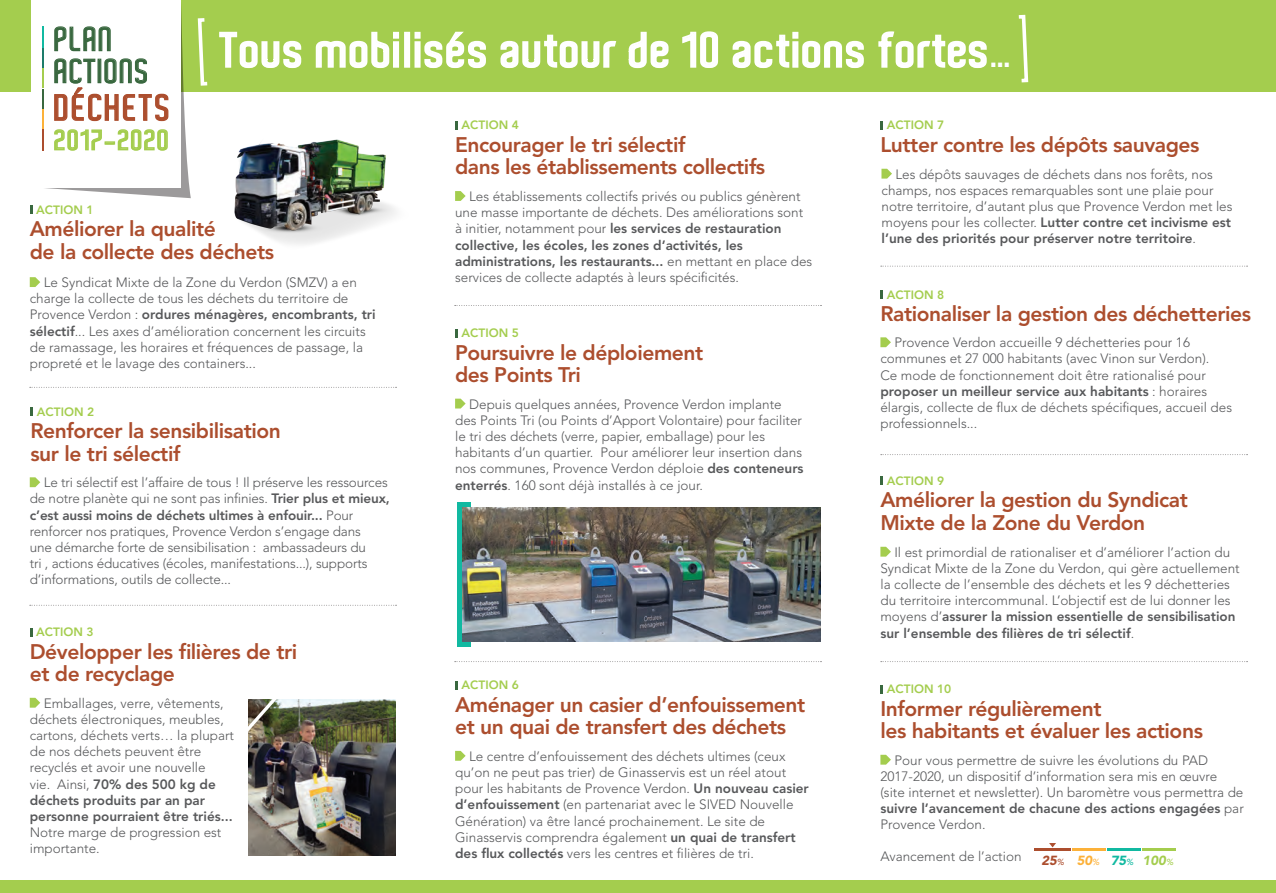
<style>
.page{position:relative;width:1276px;height:893px;background:#fff}
.page>*{position:absolute;margin:0;border:0;box-sizing:border-box;transform-origin:0 0}
.t1{font:600 46.5px "Aldo";letter-spacing:.03em;color:#fff}
.t2{font:600 35.1px "Aldo";letter-spacing:.06em;color:#ac4e2e}
.t3{font:600 32.55px/32px "Aldo";letter-spacing:.03em;color:#39683f}
.t4{font:600 27px "Aldo";letter-spacing:.05em;color:#a4cd4e}
.t5{font:800 21px/22.5px "Avenir LT Std";letter-spacing:-.02em;color:#ac4e2e}
.t6{font:300 13.5px/16.2px "Avenir LT Std";color:#57585a}
.t7{font:italic 900 13.2px "Avenir LT Std";color:#a4cd4e}
.t8{font:800 12px "Avenir LT Std";color:#a4cd4e}
.s1{font-weight:800}
.s2{color:#ac4e2e}
.s3{font-weight:400;font-size:8.7px;color:#ac4e2e}
.s4{color:#fcb139}
.s5{font-weight:400;font-size:8.7px;color:#fcb139}
.s6{color:#11b9a1}
.s7{font-weight:400;font-size:8.7px;color:#11b9a1}
.s8{font-weight:400;font-size:8.7px}
</style>
<div class="page">
<div style="left:0;top:0;width:1276px;height:91px;background:#a4cd4e"></div>
<div style="left:0;top:880px;width:1276px;height:13px;background:#a4cd4e"></div>
<svg style="left:457px;top:502px;width:13px;height:144px"></svg>
<img style="left:463px;top:507px;width:358px;height:134px">
<img style="left:234px;top:139px;width:162px;height:105px">
<svg style="left:219px;top:31px;width:83px;height:38px"></svg>
<svg style="left:315px;top:31px;width:75px;height:38px"></svg>
<div style="left:393px;top:41px;width:6px;height:27px;border:2px solid #fff"></div>
<div style="left:393px;top:32px;width:6px;height:7px;border:2px solid #fff"></div>
<div style="left:404px;top:32px;width:6px;height:36px;border:2px solid #fff"></div>
<div style="left:414px;top:41px;width:6px;height:27px;border:2px solid #fff"></div>
<div style="left:414px;top:32px;width:6px;height:7px;border:2px solid #fff"></div>
<svg style="left:424px;top:31px;width:62px;height:38px"></svg>
<svg style="left:500px;top:34px;width:117px;height:35px"></svg>
<svg style="left:628px;top:31px;width:41px;height:38px"></svg>
<svg style="left:682px;top:31px;width:37px;height:37px"></svg>
<svg style="left:732px;top:34px;width:58px;height:35px"></svg>
<div style="left:792px;top:41px;width:6px;height:27px;border:2px solid #fff"></div>
<div style="left:792px;top:32px;width:6px;height:7px;border:2px solid #fff"></div>
<svg style="left:802px;top:40px;width:62px;height:29px"></svg>
<svg style="left:878px;top:31px;width:109px;height:38px"></svg>
<svg style="left:30px;top:205px;width:2px;height:9px"></svg>
<svg style="left:455px;top:121px;width:3px;height:8px"></svg>
<svg style="left:880px;top:477px;width:3px;height:8px"></svg>
<svg style="left:880px;top:685px;width:3px;height:8px"></svg>
<svg style="left:880px;top:121px;width:3px;height:8px"></svg>
<svg style="left:880px;top:290px;width:3px;height:9px"></svg>
<svg style="left:455px;top:329px;width:3px;height:8px"></svg>
<svg style="left:455px;top:681px;width:3px;height:8px"></svg>
<svg style="left:30px;top:407px;width:3px;height:9px"></svg>
<svg style="left:30px;top:628px;width:2px;height:8px"></svg>
<svg style="left:30px;top:277px;width:10px;height:10px"></svg>
<svg style="left:455px;top:191px;width:10px;height:10px"></svg>
<svg style="left:881px;top:169px;width:11px;height:10px"></svg>
<svg style="left:880px;top:337px;width:11px;height:10px"></svg>
<svg style="left:880px;top:547px;width:11px;height:10px"></svg>
<svg style="left:880px;top:755px;width:11px;height:10px"></svg>
<svg style="left:455px;top:399px;width:10px;height:9px"></svg>
<svg style="left:455px;top:751px;width:10px;height:10px"></svg>
<svg style="left:30px;top:477px;width:10px;height:10px"></svg>
<svg style="left:30px;top:698px;width:10px;height:10px"></svg>
<hr style="left:1034px;top:848px;width:37px;height:3px;background:#ac4e2e">
<hr style="left:1072px;top:848px;width:34px;height:3px;background:#fcb139">
<hr style="left:1142px;top:848px;width:34px;height:3px;background:#a4cd4e">
<hr style="left:1107px;top:848px;width:33px;height:3px;background:#11b9a1">
<svg style="left:1049px;top:843px;width:7px;height:4px"></svg>
<img style="left:249px;top:699px;width:146px;height:157px">
<svg style="left:248px;top:699px;width:31px;height:35px"></svg>
<svg style="left:30px;top:387px;width:366px;height:1px"></svg>
<svg style="left:30px;top:605px;width:366px;height:1px"></svg>
<svg style="left:455px;top:305px;width:366px;height:1px"></svg>
<svg style="left:881px;top:266px;width:366px;height:1px"></svg>
<svg style="left:881px;top:454px;width:366px;height:1px"></svg>
<svg style="left:881px;top:661px;width:366px;height:1px"></svg>
<svg style="left:455px;top:661px;width:366px;height:1px"></svg>
<svg style="left:33px;top:0;width:178px;height:198px"></svg>
<svg style="left:1018px;top:14px;width:11px;height:69px"></svg>
<h3 class="t3" style="left:55px;top:23px;width:96px">Plan actions</h3>
<h2 class="t2" style="left:55px;top:88px;width:118px">déchets</h2>
<h3 class="t4" style="left:55px;top:125px;width:116px">2017-2020</h3>
<h1 class="t1" style="left:221px;top:24px;width:794px">Tous mobilisés autour de 10 actions fortes…</h1>
<p class="t8" style="left:462px;top:118px;width:59px">Action 4</p>
<h3 class="t5" style="left:455px;top:133px;width:312px">Encourager le tri sélectif<br>dans les établissements collectifs</h3>
<p class="t8" style="left:887px;top:118px;width:59px">Action 7</p>
<h3 class="t5" style="left:880px;top:133px;width:321px">Lutter contre les dépôts sauvages</h3>
<p class="t6" style="left:881px;top:166px;width:352px;text-indent:14px">Les dépôts sauvages de déchets dans nos forêts, nos champs, nos espaces remarquables sont une plaie pour notre territoire, d’autant plus que Provence Verdon met les moyens pour les collecter. <span class="s1">Lutter contre cet incivisme est l’une des priorités pour préserver notre territoire</span>.</p>
<p class="t6" style="left:455px;top:188px;width:359px;text-indent:14px">Les établissements collectifs privés ou publics génèrent une masse importante de déchets. Des améliorations sont à initier, notamment pour <span class="s1">les services de restauration collective, les écoles, les zones d’activités, les administrations, les restaurants...</span> en mettant en place des services de collecte adaptés à leurs spécificités.</p>
<p class="t8" style="left:36px;top:202px;width:59px">Action 1</p>
<h3 class="t5" style="left:30px;top:218px;width:246px">Améliorer la qualité<br>de la collecte des déchets</h3>
<p class="t6" style="left:30px;top:274px;width:347px;text-indent:14px">Le Syndicat Mixte de la Zone du Verdon (SMZV) a en charge la collecte de tous les déchets du territoire de Provence Verdon : <span class="s1">ordures ménagères, encombrants, tri sélectif</span>... Les axes d’amélioration concernent les circuits de ramassage, les horaires et fréquences de passage, la propreté et le lavage des containers...</p>
<p class="t8" style="left:887px;top:287px;width:59px">Action 8</p>
<h3 class="t5" style="left:880px;top:303px;width:372px">Rationaliser la gestion des déchetteries</h3>
<p class="t8" style="left:462px;top:326px;width:59px">Action 5</p>
<h3 class="t5" style="left:455px;top:341px;width:250px">Poursuivre le déploiement des Points Tri</h3>
<p class="t6" style="left:880px;top:334px;width:353px;text-indent:14px">Provence Verdon accueille 9 déchetteries pour 16 communes et 27 000 habitants (avec Vinon sur Verdon).<br>Ce mode de fonctionnement doit être rationalisé pour <span class="s1">proposer un meilleur service aux habitants</span> : horaires élargis, collecte de flux de déchets spécifiques, accueil des professionnels...</p>
<p class="t6" style="left:455px;top:396px;width:350px;text-indent:14px">Depuis quelques années, Provence Verdon implante des Points Tri (ou Points d’Apport Volontaire) pour faciliter le tri des déchets (verre, papier, emballage) pour les habitants d’un quartier. Pour améliorer leur insertion dans nos communes, Provence Verdon déploie <span class="s1">des conteneurs enterrés</span>. 160 sont déjà installés à ce jour.</p>
<p class="t8" style="left:37px;top:405px;width:59px">Action 2</p>
<h3 class="t5" style="left:30px;top:420px;width:252px">Renforcer la sensibilisation sur le tri sélectif</h3>
<p class="t8" style="left:887px;top:474px;width:59px">Action 9</p>
<h3 class="t5" style="left:880px;top:489px;width:309px">Améliorer la gestion du Syndicat<br>Mixte de la Zone du Verdon</h3>
<p class="t6" style="left:30px;top:474px;width:361px;text-indent:14px">Le tri sélectif est l’affaire de tous ! Il préserve les ressources de notre planète qui ne sont pas infinies. <span class="s1">Trier plus et mieux, c’est aussi moins de déchets ultimes à enfouir...</span> Pour renforcer nos pratiques, Provence Verdon s’engage dans<br>une démarche forte de sensibilisation : ambassadeurs du<br>tri , actions éducatives (écoles, manifestations...), supports d’informations, outils de collecte...</p>
<p class="t6" style="left:880px;top:544px;width:361px;text-indent:14px">Il est primordial de rationaliser et d’améliorer l’action du Syndicat Mixte de la Zone du Verdon, qui gère actuellement la collecte de l’ensemble des déchets et les 9 déchetteries du territoire intercommunal. L’objectif est de lui donner les moyens d’<span class="s1">assurer la mission essentielle de sensibilisation sur l’ensemble des filières de tri sélectif</span>.</p>
<p class="t8" style="left:36px;top:625px;width:59px">Action 3</p>
<h3 class="t5" style="left:30px;top:640px;width:269px">Développer les filières de tri et de recyclage</h3>
<p class="t8" style="left:462px;top:678px;width:59px">Action 6</p>
<h3 class="t5" style="left:455px;top:693px;width:352px">Aménager un casier d’enfouissement et un quai de transfert des déchets</h3>
<p class="t8" style="left:887px;top:682px;width:66px">Action 10</p>
<h3 class="t5" style="left:880px;top:697px;width:324px">Informer régulièrement<br>les habitants et évaluer les actions</h3>
<p class="t6" style="left:30px;top:695px;width:206px;text-indent:14px">Emballages, verre, vêtements, déchets électroniques, meubles, cartons, déchets verts… la plupart de nos déchets peuvent être recyclés et avoir une nouvelle<br>vie. Ainsi, <span class="s1">70% des 500 kg de déchets produits par an par personne pourraient être triés...</span></p>
<p class="t6" style="left:30px;top:824px;width:193px">Notre marge de progression est importante.</p>
<p class="t6" style="left:455px;top:748px;width:355px;text-indent:14px">Le centre d’enfouissement des déchets ultimes (ceux qu’on ne peut pas trier) de Ginasservis est un réel atout pour les habitants de Provence Verdon. <span class="s1">Un nouveau casier d’enfouissement</span> (en partenariat avec le SIVED Nouvelle Génération) va être lancé prochainement. Le site de Ginasservis comprendra également <span class="s1">un quai de transfert des flux collectés</span> vers les centres et filières de tri.</p>
<p class="t6" style="left:880px;top:752px;width:365px;text-indent:14px">Pour vous permettre de suivre les évolutions du PAD 2017-2020, un dispositif d’information sera mis en œuvre (site internet et newsletter). Un baromètre vous permettra de <span class="s1">suivre l’avancement de chacune des actions engagées</span> par Provence Verdon.</p>
<p class="t6" style="left:880px;top:849px;width:143px">Avancement de l’action</p>
<p class="t7" style="left:1041px;top:853px;width:133px"><span class="s2">25</span><span class="s3">%</span> <span class="s4">50</span><span class="s5">%</span> <span class="s6">75</span><span class="s7">%</span> 100<span class="s8">%</span></p>
</div>
